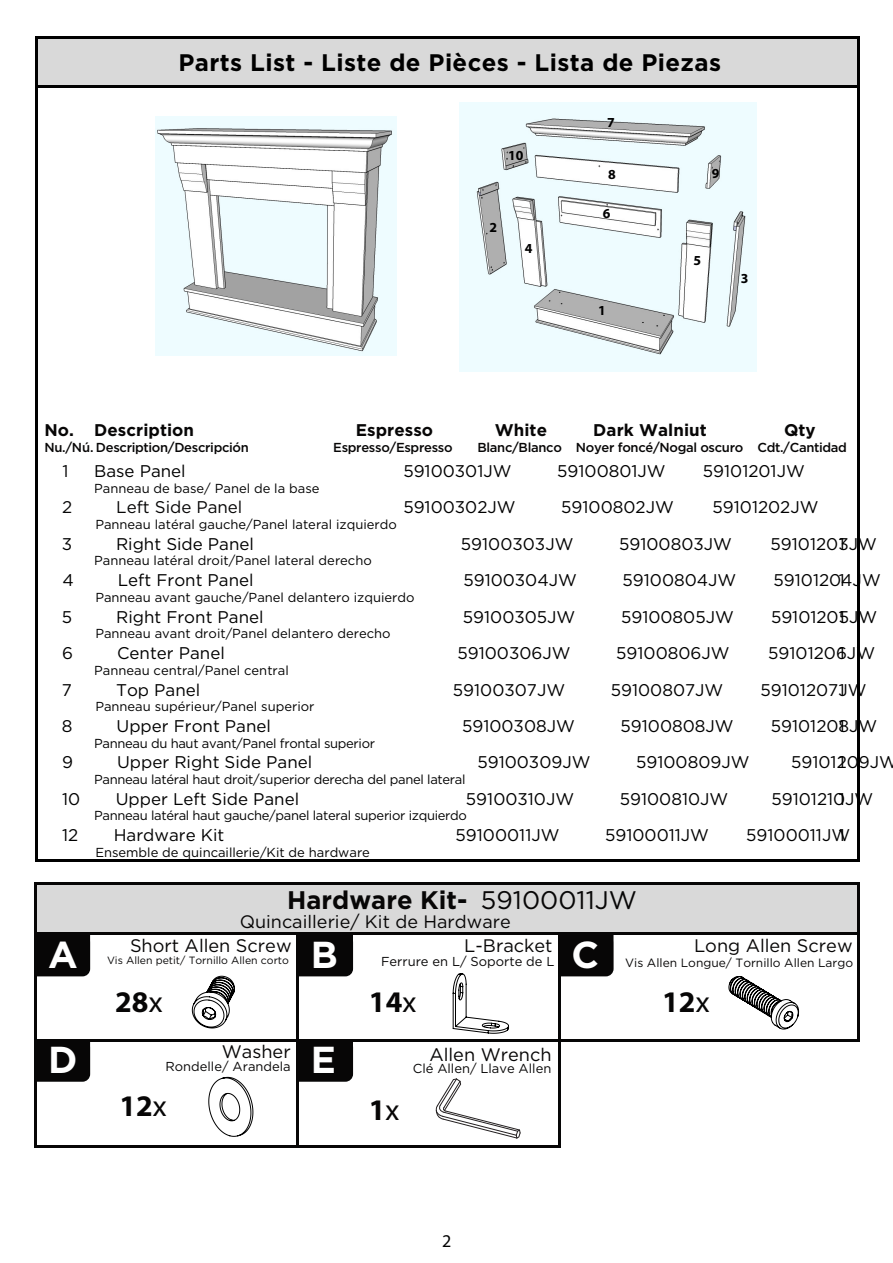
<style>
.page{position:relative;width:893px;height:1263px;background:#fff}
.page>*{position:absolute;margin:0;border:0;box-sizing:border-box;transform-origin:0 0}
.t1{font:700 37.5px "Gotham";color:#fff}
.t2{font:700 30px "Myriad Pro";color:#070606}
.t3{font:700 25.35px "Gotham";color:#070606}
.t4{font:700 24px "Gotham";letter-spacing:.015em;color:#000}
.t5{font:18.15px "Gotham";color:#070606}
.t6{font:18px "Gotham";color:#070606}
.t7{font:18px "Myriad Pro";color:#000}
.t8{font:16.95px "Gotham";color:#000}
.t9{font:700 16.95px "Gotham";letter-spacing:.005em;color:#070606}
.t10{font:16.95px "Gotham";color:#070606}
.t11{font:700 13.8px "Myriad Pro";color:#000}
.t12{font:13.05px "Gotham";color:#000}
.t13{font:13.05px "Gotham";letter-spacing:-.025em;color:#000}
.t14{font:500 13.05px "Gotham";letter-spacing:-.025em;color:#070606}
.t15{font:12.9px "Gotham";color:#070606}
.t16{font:12px "Gotham";color:#070606}
.t17{font:10.5px "Gotham";color:#070606}
.s1{font-weight:400}
</style>
<div class="page">
<div style="left:38px;top:39px;width:821px;height:46px;background:#d9d9d9"></div>
<hr style="left:36px;top:36px;width:823px;height:3px;background:#000">
<hr style="left:36px;top:85px;width:823px;height:3px;background:#000">
<hr style="left:36px;top:36px;width:2px;height:826px;background:#000">
<hr style="left:857px;top:36px;width:2px;height:824px;background:#000">
<hr style="left:36px;top:860px;width:823px;height:2px;background:#000">
<img style="left:155px;top:116px;width:241px;height:239px">
<img style="left:459px;top:103px;width:297px;height:269px">
<div style="left:36px;top:884px;width:822px;height:50px;background:#d9d9d9"></div>
<hr style="left:857px;top:883px;width:2px;height:159px;background:#070606">
<hr style="left:37px;top:933px;width:259px;height:2px;background:#070606">
<hr style="left:299px;top:933px;width:259px;height:2px;background:#070606">
<hr style="left:560px;top:933px;width:298px;height:2px;background:#070606">
<hr style="left:35px;top:883px;width:2px;height:98px;background:#070606">
<hr style="left:35px;top:882px;width:824px;height:2px;background:#070606">
<svg style="left:35px;top:935px;width:55px;height:48px"></svg>
<hr style="left:37px;top:1039px;width:821px;height:3px;background:#070606">
<hr style="left:35px;top:983px;width:2px;height:165px;background:#070606">
<hr style="left:296px;top:933px;width:3px;height:215px;background:#070606">
<hr style="left:558px;top:933px;width:2px;height:215px;background:#070606">
<hr style="left:37px;top:1146px;width:259px;height:2px;background:#070606">
<hr style="left:299px;top:1146px;width:259px;height:2px;background:#070606">
<div style="left:299px;top:935px;width:54px;height:41px;background:#070606"></div>
<div style="left:560px;top:935px;width:53px;height:41px;background:#070606"></div>
<div style="left:37px;top:1042px;width:53px;height:40px;background:#070606"></div>
<div style="left:299px;top:1042px;width:54px;height:40px;background:#070606"></div>
<svg style="left:191px;top:975px;width:44px;height:54px"></svg>
<svg style="left:452px;top:973px;width:57px;height:61px"></svg>
<svg style="left:728px;top:976px;width:71px;height:54px"></svg>
<svg style="left:208px;top:1076px;width:46px;height:61px"></svg>
<svg style="left:435px;top:1078px;width:86px;height:61px"></svg>
<h3 class="t4" style="left:178px;top:46px;width:544px">Parts List - Liste de Pièces - Lista de Piezas</h3>
<p class="t11" style="left:508px;top:147px;width:17px">10</p>
<p class="t11" style="left:489px;top:219px;width:9px">2</p>
<p class="t11" style="left:525px;top:239px;width:9px">4</p>
<p class="t11" style="left:607px;top:114px;width:9px">7</p>
<p class="t11" style="left:608px;top:166px;width:9px">8</p>
<p class="t11" style="left:711px;top:164px;width:9px">9</p>
<p class="t11" style="left:603px;top:204px;width:9px">6</p>
<p class="t11" style="left:598px;top:301px;width:9px">1</p>
<p class="t11" style="left:693px;top:251px;width:9px">5</p>
<p class="t11" style="left:740px;top:269px;width:9px">3</p>
<p class="t9" style="left:44px;top:419px;width:151px">No. Description</p>
<p class="t9" style="left:356px;top:419px;width:79px">Espresso</p>
<p class="t9" style="left:495px;top:419px;width:54px">White</p>
<p class="t9" style="left:593px;top:419px;width:115px">Dark Walniut</p>
<p class="t9" style="left:784px;top:419px;width:33px">Qty</p>
<p class="t10" style="left:63px;top:460px;width:8px">1</p>
<p class="t8" style="left:94px;top:460px;width:93px">Base Panel</p>
<p class="t8" style="left:403px;top:460px;width:110px">59100301JW</p>
<p class="t8" style="left:557px;top:460px;width:110px">59100801JW</p>
<p class="t8" style="left:703px;top:460px;width:103px">59101201JW</p>
<p class="t12" style="left:94px;top:480px;width:227px">Panneau de base/ Panel de la base</p>
<p class="t10" style="left:62px;top:497px;width:12px">2</p>
<p class="t10" style="left:116px;top:497px;width:128px">Left Side Panel</p>
<p class="t8" style="left:403px;top:497px;width:114px">59100302JW</p>
<p class="t8" style="left:561px;top:497px;width:114px">59100802JW</p>
<p class="t8" style="left:712px;top:497px;width:107px">59101202JW</p>
<p class="t12" style="left:95px;top:516px;width:303px">Panneau latéral gauche/Panel lateral izquierdo</p>
<p class="t8" style="left:62px;top:533px;width:12px">3</p>
<p class="t8" style="left:116px;top:533px;width:139px">Right Side Panel</p>
<p class="t8" style="left:461px;top:533px;width:114px">59100303JW</p>
<p class="t8" style="left:619px;top:533px;width:114px">59100803JW</p>
<p class="t8" style="left:770px;top:533px;width:108px">59101203JW</p>
<p class="t14" style="left:44px;top:439px;width:206px">Nu./Nú. Description/Descripción</p>
<p class="t14" style="left:333px;top:439px;width:121px">Espresso/Espresso</p>
<p class="t14" style="left:477px;top:439px;width:371px">Blanc/Blanco Noyer foncé/Nogal oscuro Cdt./Cantidad</p>
<p class="t8" style="left:838px;top:533px;width:8px">1</p>
<p class="t12" style="left:94px;top:552px;width:279px">Panneau latéral droit/Panel lateral derecho</p>
<p class="t8" style="left:62px;top:569px;width:13px">4</p>
<p class="t8" style="left:118px;top:569px;width:137px">Left Front Panel</p>
<p class="t8" style="left:463px;top:569px;width:115px">59100304JW</p>
<p class="t8" style="left:622px;top:569px;width:115px">59100804JW</p>
<p class="t8" style="left:773px;top:569px;width:109px">59101204JW</p>
<p class="t8" style="left:838px;top:569px;width:8px">1</p>
<p class="t12" style="left:95px;top:589px;width:321px">Panneau avant gauche/Panel delantero izquierdo</p>
<p class="t8" style="left:62px;top:606px;width:12px">5</p>
<p class="t8" style="left:116px;top:606px;width:149px">Right Front Panel</p>
<p class="t8" style="left:463px;top:606px;width:114px">59100305JW</p>
<p class="t8" style="left:621px;top:606px;width:114px">59100805JW</p>
<p class="t8" style="left:771px;top:606px;width:108px">59101205JW</p>
<p class="t8" style="left:838px;top:606px;width:8px">1</p>
<p class="t12" style="left:95px;top:625px;width:297px">Panneau avant droit/Panel delantero derecho</p>
<p class="t8" style="left:62px;top:642px;width:12px">6</p>
<p class="t8" style="left:117px;top:642px;width:109px">Center Panel</p>
<p class="t8" style="left:457px;top:642px;width:115px">59100306JW</p>
<p class="t8" style="left:616px;top:642px;width:115px">59100806JW</p>
<p class="t8" style="left:768px;top:642px;width:108px">59101206JW</p>
<p class="t8" style="left:838px;top:642px;width:8px">1</p>
<p class="t12" style="left:94px;top:662px;width:196px">Panneau central/Panel central</p>
<p class="t8" style="left:62px;top:679px;width:12px">7</p>
<p class="t8" style="left:116px;top:679px;width:86px">Top Panel</p>
<p class="t8" style="left:453px;top:679px;width:114px">59100307JW</p>
<p class="t8" style="left:610px;top:679px;width:114px">59100807JW</p>
<p class="t8" style="left:760px;top:679px;width:107px">59101207JW</p>
<p class="t8" style="left:838px;top:679px;width:8px">1</p>
<p class="t12" style="left:95px;top:698px;width:220px">Panneau supérieur/Panel superior</p>
<p class="t8" style="left:62px;top:715px;width:12px">8</p>
<p class="t8" style="left:116px;top:715px;width:156px">Upper Front Panel</p>
<p class="t8" style="left:462px;top:715px;width:114px">59100308JW</p>
<p class="t8" style="left:620px;top:715px;width:115px">59100808JW</p>
<p class="t8" style="left:770px;top:715px;width:108px">59101208JW</p>
<p class="t8" style="left:838px;top:715px;width:8px">1</p>
<p class="t13" style="left:94px;top:735px;width:282px">Panneau du haut avant/Panel frontal superior</p>
<p class="t8" style="left:62px;top:752px;width:12px">9</p>
<p class="t8" style="left:117px;top:752px;width:197px">Upper Right Side Panel</p>
<p class="t8" style="left:477px;top:752px;width:115px">59100309JW</p>
<p class="t8" style="left:636px;top:752px;width:115px">59100809JW</p>
<p class="t8" style="left:791px;top:752px;width:108px">59101209JW</p>
<p class="t8" style="left:838px;top:752px;width:8px">1</p>
<p class="t13" style="left:94px;top:771px;width:373px">Panneau latéral haut droit/superior derecha del panel lateral</p>
<p class="t8" style="left:62px;top:788px;width:20px">10</p>
<p class="t8" style="left:116px;top:788px;width:185px">Upper Left Side Panel</p>
<p class="t8" style="left:466px;top:788px;width:110px">59100310JW</p>
<p class="t8" style="left:619px;top:788px;width:110px">59100810JW</p>
<p class="t8" style="left:771px;top:788px;width:103px">59101210JW</p>
<p class="t8" style="left:838px;top:788px;width:8px">1</p>
<p class="t13" style="left:94px;top:807px;width:374px">Panneau latéral haut gauche/panel lateral superior izquierdo</p>
<p class="t8" style="left:62px;top:824px;width:18px">12</p>
<p class="t8" style="left:114px;top:824px;width:112px">Hardware Kit</p>
<p class="t8" style="left:455px;top:824px;width:105px">59100011JW</p>
<p class="t8" style="left:605px;top:824px;width:105px">59100011JW</p>
<p class="t8" style="left:746px;top:824px;width:105px">59100011JW</p>
<p class="t8" style="left:838px;top:824px;width:8px">1</p>
<p class="t12" style="left:95px;top:844px;width:276px">Ensemble de quincaillerie/Kit de hardware</p>
<h3 class="t3" style="left:287px;top:883px;width:351px">Hardware Kit- <span class="s1">59100011JW</span></h3>
<p class="t6" style="left:240px;top:910px;width:272px">Quincaillerie/ Kit de Hardware</p>
<p class="t5" style="left:464px;top:934px;width:90px">L-Bracket</p>
<p class="t15" style="left:381px;top:953px;width:175px">Ferrure en L/ Soporte de L</p>
<p class="t5" style="left:130px;top:934px;width:163px">Short Allen Screw</p>
<p class="t17" style="left:107px;top:954px;width:183px">Vis Allen petit/ Tornillo Allen corto</p>
<h1 class="t1" style="left:48px;top:930px;width:31px">A</h1>
<h1 class="t1" style="left:311px;top:930px;width:29px">B</h1>
<h1 class="t1" style="left:571px;top:930px;width:29px">C</h1>
<p class="t5" style="left:694px;top:934px;width:160px">Long Allen Screw</p>
<p class="t16" style="left:625px;top:955px;width:229px">Vis Allen Longue/ Tornillo Allen Largo</p>
<h2 class="t2" style="left:115px;top:982px;width:49px">28<span class="s1">x</span></h2>
<h2 class="t2" style="left:369px;top:982px;width:49px">14<span class="s1">x</span></h2>
<h2 class="t2" style="left:662px;top:982px;width:49px">12<span class="s1">x</span></h2>
<p class="t5" style="left:222px;top:1040px;width:70px">Washer</p>
<p class="t15" style="left:165px;top:1058px;width:127px">Rondelle/ Arandela</p>
<h1 class="t1" style="left:48px;top:1035px;width:31px">D</h1>
<h1 class="t1" style="left:311px;top:1035px;width:27px">E</h1>
<p class="t5" style="left:429px;top:1042px;width:124px">Allen Wrench</p>
<p class="t15" style="left:413px;top:1060px;width:140px">Clé Allen/ Llave Allen</p>
<h2 class="t2" style="left:119px;top:1087px;width:49px">12<span class="s1">x</span></h2>
<h2 class="t2" style="left:369px;top:1090px;width:32px">1<span class="s1">x</span></h2>
<p class="t7" style="left:442px;top:1230px;width:11px">2</p>
</div>
